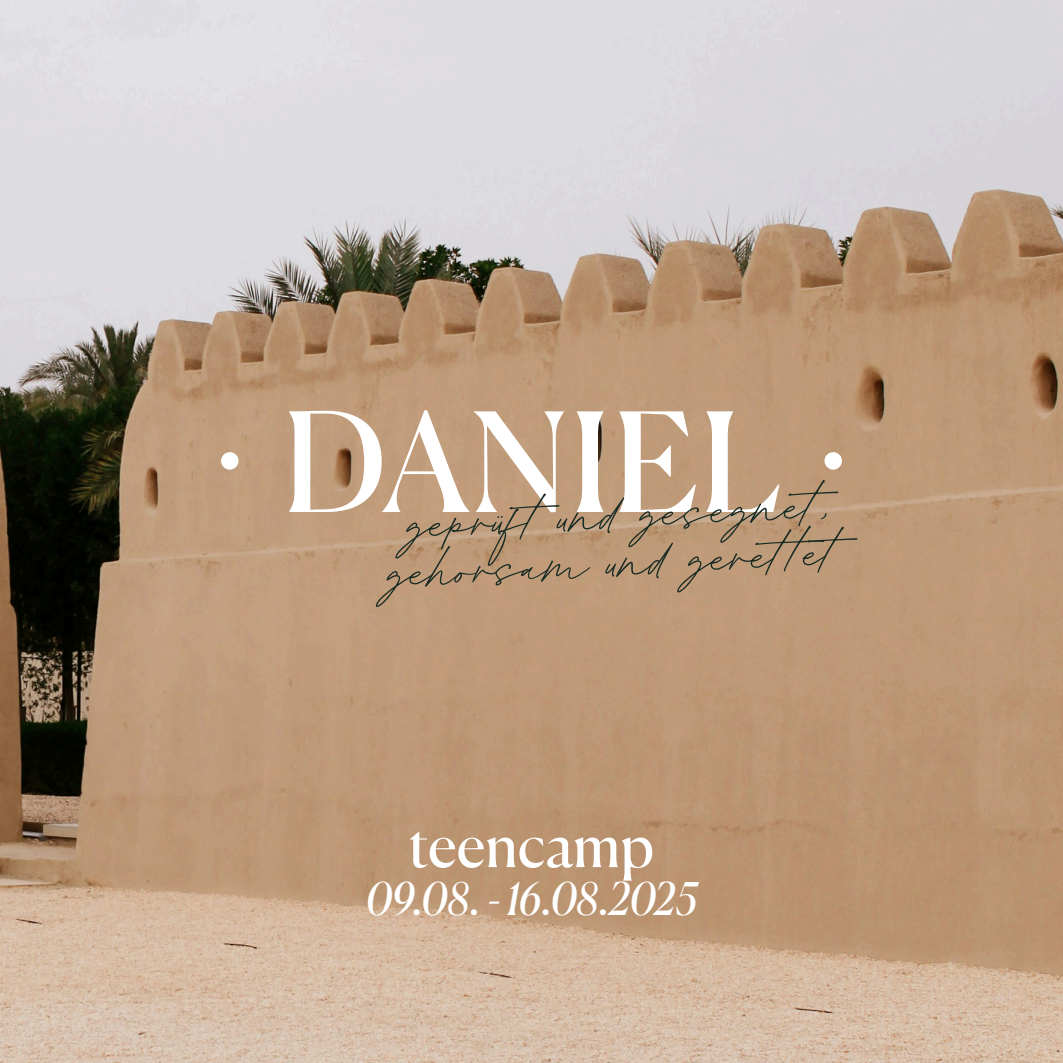
<style>
.page{position:relative;width:1063px;height:1063px;background:#fff}
.page>*{position:absolute;margin:0;border:0;box-sizing:border-box;transform-origin:0 0}
.t1{font:137.5px "Canela";letter-spacing:.02em;color:#fff}
.t2{font:60px "Canela";letter-spacing:-.005em;color:#fff}
.t3{font:55px/47.5px "Gofar Script";color:#172a23;text-align:center}
.t4{font:italic 45px "Canela";letter-spacing:-.005em;color:#fff}
</style>
<div class="page">
<img style="left:0;top:0;width:1063px;height:1063px">
<div style="left:221px;top:452px;width:18px;height:18px;background:#fff;border-radius:50%"></div>
<div style="left:824px;top:452px;width:18px;height:18px;background:#fff;border-radius:50%"></div>
<h1 class="t1" style="left:282px;top:347px;width:500px">DANIEL</h1>
<p class="t3" style="left:384px;top:500px;width:453px;rotate:-3deg">geprüft und gesegnet, gehorsam und gerett et</p>
<p class="t2" style="left:409px;top:795px;width:247px">teencamp</p>
<p class="t4" style="left:366px;top:861px;width:332px">09.08. - 16.08.2025</p>
</div>
